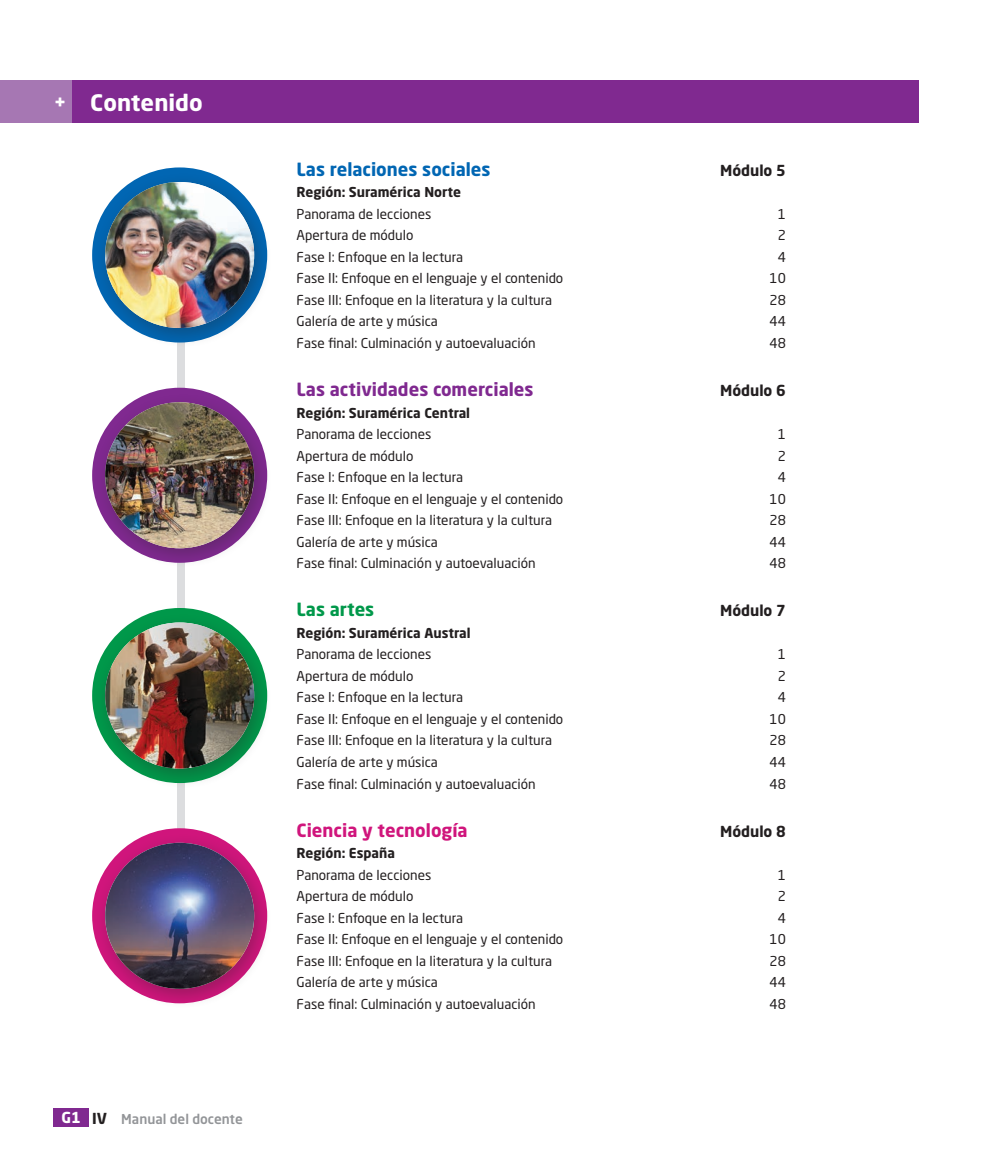
<style>
.page{position:relative;width:999px;height:1161px;background:#fff}
.page>*{position:absolute;margin:0;border:0;box-sizing:border-box;transform-origin:0 0}
.t1{font:700 22.5px "Neo Sans Std";color:#fff}
.t2{font:700 18px "Neo Sans Std";color:#802990}
.t3{font:700 18px "Neo Sans Std";color:#0166b3}
.t4{font:700 18px "Neo Sans Std";color:#d0157c}
.t5{font:700 18px "Neo Sans Std";color:#00984a}
.t6{font:700 15px "Neo Sans Std";color:#231f20}
.t7{font:13.5px "Neo Sans Std";color:#231f20}
.t8{font:700 13.5px "Neo Sans Std";color:#231f20}
.t9{font:500 13.5px "Neo Sans Std";color:#939598}
.s1{font-weight:900;font-size:18px}
.s2{font-weight:700;font-size:15px;color:#fff}
.s3{font-weight:700;font-size:15px;color:#231f20}
</style>
<div class="page">
<div style="left:54px;top:1107px;width:35px;height:19px;background:#802990"></div>
<div style="left:177px;top:261px;width:8px;height:673px;background:#dcdddf"></div>
<div style="left:0;top:81px;width:73px;height:42px;background:#a677b3"></div>
<div style="left:72px;top:81px;width:846px;height:42px;background:#802990"></div>
<div style="left:94px;top:172px;width:179px;height:176px;background:#231f20;opacity:.3"></div>
<img style="left:105px;top:182px;width:149px;height:146px">
<div style="left:94px;top:392px;width:179px;height:176px;background:#231f20;opacity:.3"></div>
<img style="left:105px;top:402px;width:149px;height:146px">
<div style="left:94px;top:612px;width:179px;height:176px;background:#231f20;opacity:.3"></div>
<img style="left:105px;top:622px;width:149px;height:146px">
<div style="left:94px;top:832px;width:179px;height:176px;background:#231f20;opacity:.3"></div>
<img style="left:105px;top:842px;width:149px;height:146px">
<h1 class="t1" style="left:54px;top:88px;width:150px"><span class="s1">+</span> Contenido</h1>
<p class="t9" style="left:61px;top:1110px;width:183px"><span class="s2">G1</span> <span class="s3">IV</span> Manual del docente</p>
<h2 class="t3" style="left:296px;top:157px;width:195px">Las relaciones sociales</h2>
<p class="t6" style="left:720px;top:161px;width:67px">Módulo 5</p>
<p class="t8" style="left:296px;top:184px;width:166px">Región: Suramérica Norte</p>
<p class="t7" style="left:296px;top:205px;width:136px">Panorama de lecciones</p>
<p class="t7" style="left:777px;top:205px;width:10px">1</p>
<p class="t7" style="left:296px;top:227px;width:118px">Apertura de módulo</p>
<p class="t7" style="left:777px;top:227px;width:10px">2</p>
<p class="t7" style="left:296px;top:248px;width:168px">Fase I: Enfoque en la lectura</p>
<p class="t7" style="left:777px;top:248px;width:10px">4</p>
<p class="t7" style="left:296px;top:270px;width:268px">Fase II: Enfoque en el lenguaje y el contenido</p>
<p class="t7" style="left:769px;top:270px;width:18px">10</p>
<p class="t7" style="left:296px;top:292px;width:257px">Fase III: Enfoque en la literatura y la cultura</p>
<p class="t7" style="left:769px;top:292px;width:18px">28</p>
<p class="t7" style="left:296px;top:313px;width:143px">Galería de arte y música</p>
<p class="t7" style="left:769px;top:313px;width:18px">44</p>
<p class="t7" style="left:296px;top:335px;width:240px">Fase final: Culminación y autoevaluación</p>
<p class="t7" style="left:769px;top:335px;width:18px">48</p>
<h2 class="t2" style="left:296px;top:378px;width:238px">Las actividades comerciales</h2>
<p class="t6" style="left:720px;top:381px;width:67px">Módulo 6</p>
<p class="t8" style="left:296px;top:404px;width:175px">Región: Suramérica Central</p>
<p class="t7" style="left:296px;top:426px;width:136px">Panorama de lecciones</p>
<p class="t7" style="left:777px;top:426px;width:10px">1</p>
<p class="t7" style="left:296px;top:447px;width:118px">Apertura de módulo</p>
<p class="t7" style="left:777px;top:447px;width:10px">2</p>
<p class="t7" style="left:296px;top:469px;width:168px">Fase I: Enfoque en la lectura</p>
<p class="t7" style="left:777px;top:469px;width:10px">4</p>
<p class="t7" style="left:296px;top:490px;width:268px">Fase II: Enfoque en el lenguaje y el contenido</p>
<p class="t7" style="left:769px;top:490px;width:18px">10</p>
<p class="t7" style="left:296px;top:512px;width:257px">Fase III: Enfoque en la literatura y la cultura</p>
<p class="t7" style="left:769px;top:512px;width:18px">28</p>
<p class="t7" style="left:296px;top:533px;width:143px">Galería de arte y música</p>
<p class="t7" style="left:769px;top:533px;width:18px">44</p>
<p class="t7" style="left:296px;top:555px;width:240px">Fase final: Culminación y autoevaluación</p>
<p class="t7" style="left:769px;top:555px;width:18px">48</p>
<h2 class="t5" style="left:296px;top:598px;width:79px">Las artes</h2>
<p class="t6" style="left:720px;top:601px;width:67px">Módulo 7</p>
<p class="t8" style="left:296px;top:624px;width:175px">Región: Suramérica Austral</p>
<p class="t7" style="left:296px;top:646px;width:136px">Panorama de lecciones</p>
<p class="t7" style="left:777px;top:646px;width:10px">1</p>
<p class="t7" style="left:296px;top:667px;width:118px">Apertura de módulo</p>
<p class="t7" style="left:777px;top:667px;width:10px">2</p>
<p class="t7" style="left:296px;top:689px;width:168px">Fase I: Enfoque en la lectura</p>
<p class="t7" style="left:777px;top:689px;width:10px">4</p>
<p class="t7" style="left:296px;top:710px;width:268px">Fase II: Enfoque en el lenguaje y el contenido</p>
<p class="t7" style="left:769px;top:710px;width:18px">10</p>
<p class="t7" style="left:296px;top:732px;width:257px">Fase III: Enfoque en la literatura y la cultura</p>
<p class="t7" style="left:769px;top:732px;width:18px">28</p>
<p class="t7" style="left:296px;top:753px;width:143px">Galería de arte y música</p>
<p class="t7" style="left:769px;top:753px;width:18px">44</p>
<p class="t7" style="left:296px;top:775px;width:240px">Fase final: Culminación y autoevaluación</p>
<p class="t7" style="left:769px;top:775px;width:18px">48</p>
<h2 class="t4" style="left:296px;top:818px;width:172px">Ciencia y tecnología</h2>
<p class="t6" style="left:720px;top:821px;width:67px">Módulo 8</p>
<p class="t8" style="left:296px;top:844px;width:100px">Región: España</p>
<p class="t7" style="left:296px;top:866px;width:136px">Panorama de lecciones</p>
<p class="t7" style="left:777px;top:866px;width:10px">1</p>
<p class="t7" style="left:296px;top:887px;width:118px">Apertura de módulo</p>
<p class="t7" style="left:777px;top:887px;width:10px">2</p>
<p class="t7" style="left:296px;top:909px;width:168px">Fase I: Enfoque en la lectura</p>
<p class="t7" style="left:777px;top:909px;width:10px">4</p>
<p class="t7" style="left:296px;top:930px;width:268px">Fase II: Enfoque en el lenguaje y el contenido</p>
<p class="t7" style="left:769px;top:930px;width:18px">10</p>
<p class="t7" style="left:296px;top:952px;width:257px">Fase III: Enfoque en la literatura y la cultura</p>
<p class="t7" style="left:769px;top:952px;width:18px">28</p>
<p class="t7" style="left:296px;top:973px;width:143px">Galería de arte y música</p>
<p class="t7" style="left:769px;top:973px;width:18px">44</p>
<p class="t7" style="left:296px;top:995px;width:240px">Fase final: Culminación y autoevaluación</p>
<p class="t7" style="left:769px;top:995px;width:18px">48</p>
</div>
